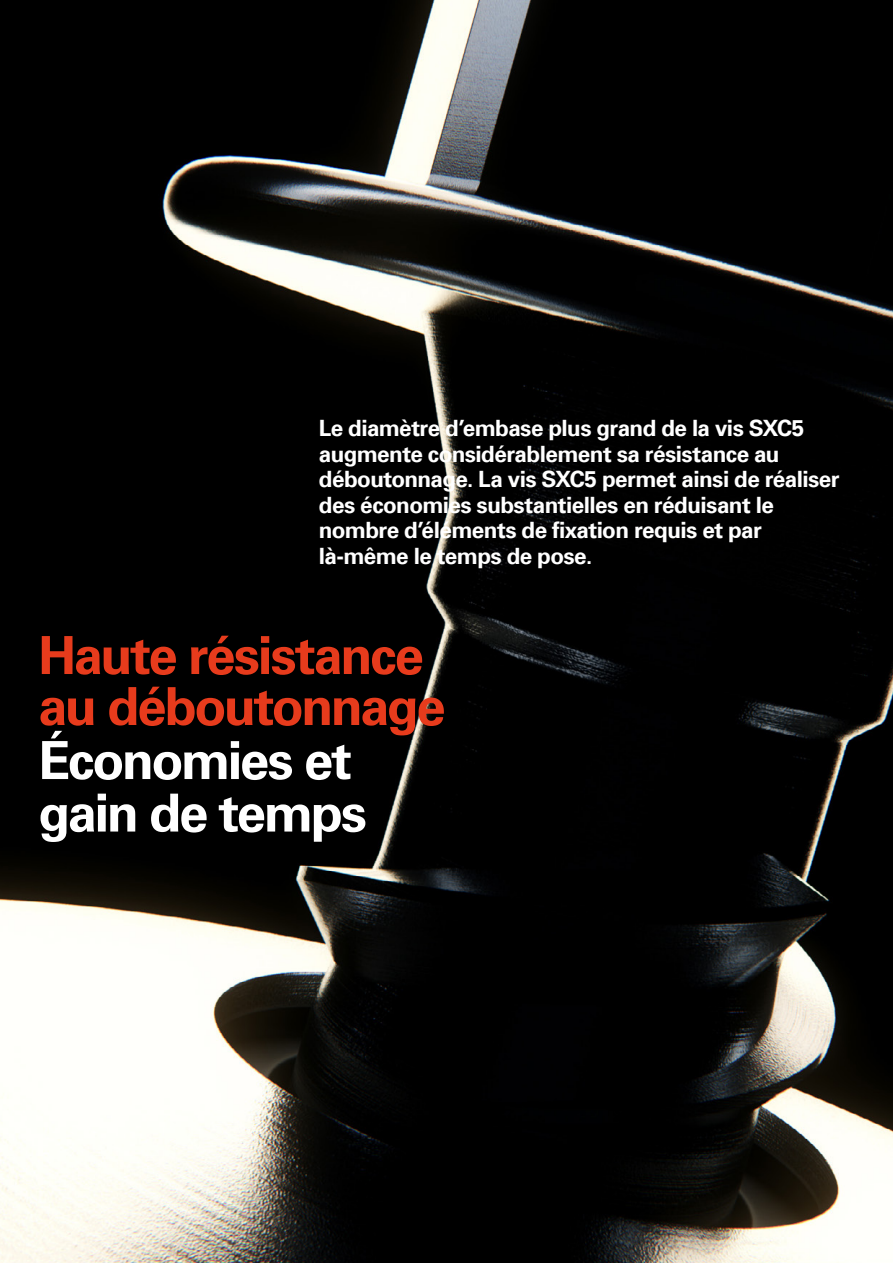
<style>
.page{position:relative;width:893px;height:1263px;background:#fff}
.page>*{position:absolute;margin:0;border:0;box-sizing:border-box;transform-origin:0 0}
.t1{font:700 52.5px/51px "Univers";letter-spacing:-.045em;color:#e73b1c}
.t2{font:700 52.5px/52.5px "Univers";letter-spacing:-.045em;color:#fff}
.t3{font:700 22.5px/25.5px "Univers";letter-spacing:-.025em;color:#fff}
</style>
<div class="page">
<img style="left:0;top:0;width:893px;height:1263px">
<p class="t3" style="left:319px;top:416px;width:522px">Le diamètre d’embase plus grand de la vis SXC5 augmente considérablement sa résistance au déboutonnage. La vis SXC5 permet ainsi de réaliser des économies substantielles en réduisant le nombre d’éléments de fixation requis et par là-même le temps de pose.</p>
<h1 class="t1" style="left:38px;top:630px;width:409px">Haute résistance au déboutonnage</h1>
<h1 class="t2" style="left:38px;top:735px;width:330px">Économies et gain de temps</h1>
</div>
